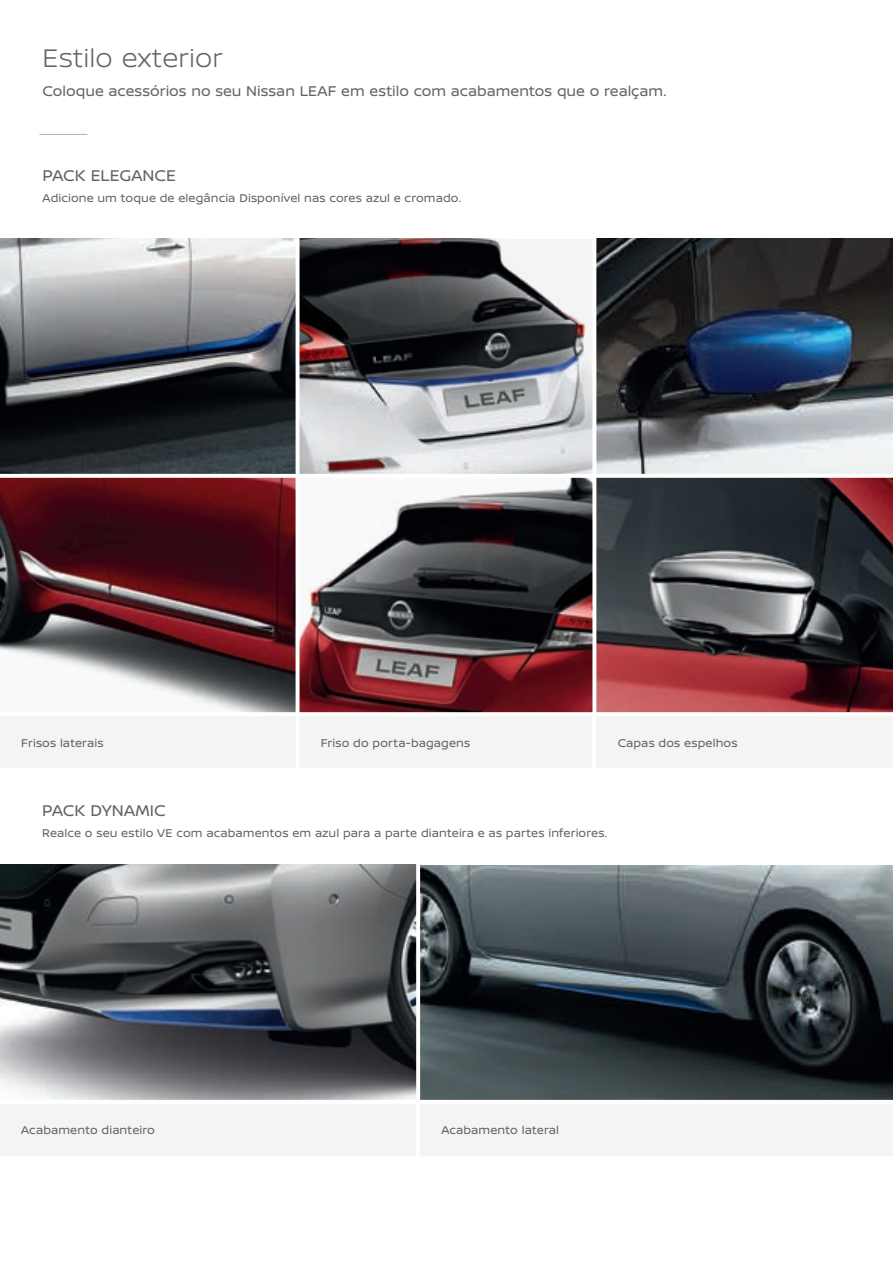
<style>
.page{position:relative;width:893px;height:1263px;background:#fff}
.page>*{position:absolute;margin:0;border:0;box-sizing:border-box;transform-origin:0 0}
.t1{font:300 27px "Nissan Brand";letter-spacing:.005em;color:#636366}
.t2{font:16.5px "Nissan Brand";color:#636366}
.t3{font:15px "Nissan Brand";color:#636366}
.t4{font:12px "Nissan Brand";letter-spacing:.01em;color:#636366}
</style>
<div class="page">
<img style="left:0;top:865px;width:416px;height:235px">
<img style="left:420px;top:865px;width:473px;height:235px">
<img style="left:0;top:478px;width:296px;height:234px">
<svg style="left:300px;top:478px;width:292px;height:234px"></svg>
<svg style="left:596px;top:478px;width:297px;height:234px;background:#553e42"></svg>
<img style="left:0;top:239px;width:296px;height:234px">
<img style="left:300px;top:239px;width:292px;height:235px">
<svg style="left:596px;top:239px;width:297px;height:235px;background:#4d545d"></svg>
<svg style="left:0;top:477px;width:893px;height:1px"></svg>
<svg style="left:263px;top:712px;width:630px;height:1px"></svg>
<hr style="left:39px;top:134px;width:48px;height:1px;background:#b0b3b3">
<hr style="left:296px;top:224px;width:4px;height:561px;background:#fff">
<div style="left:0;top:1104px;width:416px;height:51px;background:#f4f4f3"></div>
<div style="left:420px;top:1104px;width:473px;height:51px;background:#f4f4f3"></div>
<div style="left:0;top:716px;width:296px;height:52px;background:#f4f4f3"></div>
<div style="left:300px;top:716px;width:292px;height:52px;background:#f4f4f3"></div>
<div style="left:596px;top:716px;width:297px;height:52px;background:#f4f4f3"></div>
<svg style="left:416px;top:864px;width:1px;height:227px"></svg>
<h1 class="t1" style="left:43px;top:39px;width:182px">Estilo exterior</h1>
<p class="t3" style="left:43px;top:80px;width:625px">Coloque acessórios no seu Nissan LEAF em estilo com acabamentos que o realçam.</p>
<h2 class="t2" style="left:43px;top:164px;width:135px">PACK ELEGANCE</h2>
<p class="t4" style="left:43px;top:189px;width:420px">Adicione um toque de elegância Disponível nas cores azul e cromado.</p>
<p class="t4" style="left:21px;top:734px;width:84px">Frisos laterais</p>
<p class="t4" style="left:321px;top:734px;width:151px">Friso do porta-bagagens</p>
<p class="t4" style="left:618px;top:734px;width:121px">Capas dos espelhos</p>
<h2 class="t2" style="left:42px;top:799px;width:125px">PACK DYNAMIC</h2>
<p class="t4" style="left:42px;top:824px;width:567px">Realce o seu estilo VE com acabamentos em azul para a parte dianteira e as partes inferiores.</p>
<p class="t4" style="left:21px;top:1121px;width:135px">Acabamento dianteiro</p>
<p class="t4" style="left:441px;top:1121px;width:119px">Acabamento lateral</p>
</div>
